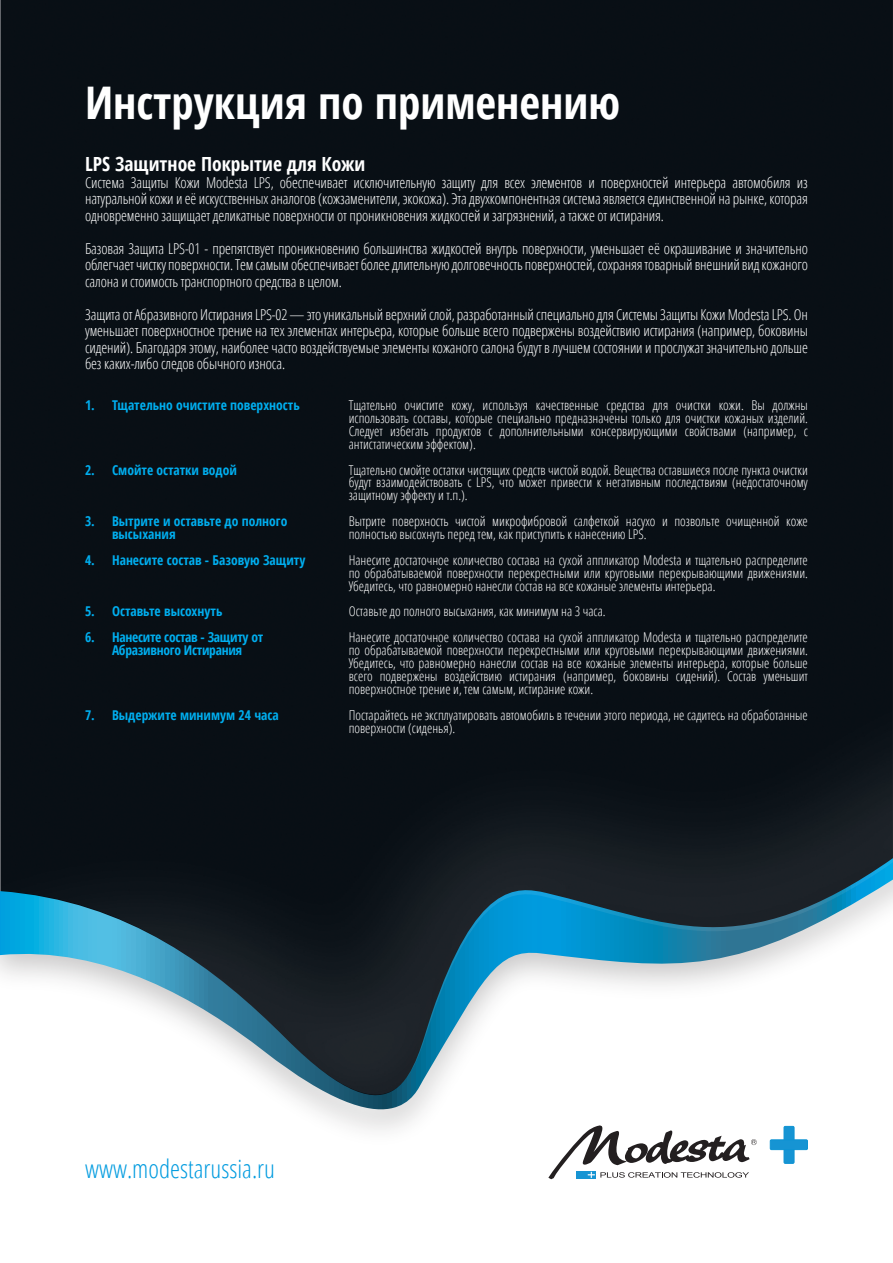
<style>
.page{position:relative;width:893px;height:1263px;background:#fff}
.page>*{position:absolute;margin:0;border:0;box-sizing:border-box;transform-origin:0 0}
.t1{font:700 condensed 45px "Open Sans";color:#fff}
.t2{font:300 condensed 25.5px "Open Sans";color:#009bdf}
.t3{font:700 condensed 19.5px "Open Sans";color:#fff}
.t4{font:300 condensed 15px/16.5px "Open Sans";letter-spacing:-.01em;color:#fff;text-align:justify}
.t5{font:300 condensed 13.5px/12.9px "Open Sans";color:#fff;text-align:justify}
.t6{font:700 condensed 13.5px/12.9px "Open Sans";color:#00aeef}
.t7{font:700 condensed 13.5px/12.9px "Open Sans";letter-spacing:-.02em;color:#00aeef;text-align:center}
</style>
<div class="page">
<div style="left:0;top:0;width:893px;height:702px;background:#090f15"></div>
<img style="left:0;top:702px;width:893px;height:449px">
<div style="left:784px;top:1126px;width:10px;height:37px;background:#1694d3"></div>
<div style="left:784px;top:1126px;width:10px;height:37px;border:1px solid #0d93d3"></div>
<div style="left:770px;top:1140px;width:37px;height:9px;background:#1694d3"></div>
<div style="left:770px;top:1140px;width:37px;height:10px;border:1px solid #0d93d3"></div>
<svg style="left:548px;top:1125px;width:209px;height:54px"></svg>
<p class="t1" style="left:85px;top:72px;width:537px">Инструкция по применению</p>
<p class="t3" style="left:85px;top:151px;width:282px">LPS Защитное Покрытие для Кожи</p>
<p class="t4" style="left:85px;top:174px;width:724px">Система Защиты Кожи Modesta LPS, обеспечивает исключительную защиту для всех элементов и поверхностей интерьера автомобиля из натуральной кожи и её искусственных аналогов (кожзаменители, экокожа). Эта двухкомпонентная система является единственной на рынке, которая одновременно защищает деликатные поверхности от проникновения жидкостей и загрязнений, а также от истирания.</p>
<p class="t4" style="left:85px;top:240px;width:724px">Базовая Защита LPS-01 - препятствует проникновению большинства жидкостей внутрь поверхности, уменьшает её окрашивание и значительно облегчает чистку поверхности. Тем самым обеспечивает более длительную долговечность поверхностей, сохраняя товарный внешний вид кожаного салона и стоимость транспортного средства в целом.</p>
<p class="t4" style="left:85px;top:306px;width:724px">Защита от Абразивного Истирания LPS-02 — это уникальный верхний слой, разработанный специально для Системы Защиты Кожи Modesta LPS. Он уменьшает поверхностное трение на тех элементах интерьера, которые больше всего подвержены воздействию истирания (например, боковины сидений). Благодаря этому, наиболее часто воздействуемые элементы кожаного салона будут в лучшем состоянии и прослужат значительно дольше без каких-либо следов обычного износа.</p>
<p class="t6" style="left:85px;top:398px;width:216px">1. Тщательно очистите поверхность</p>
<p class="t5" style="left:349px;top:398px;width:461px">Тщательно очистите кожу, используя качественные средства для очистки кожи. Вы должны использовать составы, которые специально предназначены только для очистки кожаных изделий.<br>Следует избегать продуктов с дополнительными консервирующими свойствами (например, с антистатическим эффектом).</p>
<p class="t5" style="left:349px;top:463px;width:461px">Тщательно смойте остатки чистящих средств чистой водой. Вещества оставшиеся после пункта очистки будут взаимодействовать с LPS, что может привести к негативным последствиям (недостаточному защитному эффекту и т.п.).</p>
<p class="t5" style="left:349px;top:514px;width:461px">Вытрите поверхность чистой микрофибровой салфеткой насухо и позвольте очищенной коже полностью высохнуть перед тем, как приступить к нанесению LPS.</p>
<p class="t5" style="left:349px;top:553px;width:461px">Нанесите достаточное количество состава на сухой аппликатор Modesta и тщательно распределите по обрабатываемой поверхности перекрестными или круговыми перекрывающими движениями.<br>Убедитесь, что равномерно нанесли состав на все кожаные элементы интерьера.</p>
<p class="t5" style="left:349px;top:605px;width:258px">Оставьте до полного высыхания, как минимум на 3 часа.</p>
<p class="t5" style="left:349px;top:630px;width:461px">Нанесите достаточное количество состава на сухой аппликатор Modesta и тщательно распределите по обрабатываемой поверхности перекрестными или круговыми перекрывающими движениями.<br>Убедитесь, что равномерно нанесли состав на все кожаные элементы интерьера, которые больше всего подвержены воздействию истирания (например, боковины сидений). Состав уменьшит поверхностное трение и, тем самым, истирание кожи.</p>
<p class="t5" style="left:349px;top:708px;width:461px">Постарайтесь не эксплуатировать автомобиль в течении этого периода, не садитесь на обработанные поверхности (сиденья).</p>
<p class="t6" style="left:85px;top:463px;width:153px">2. Смойте остатки водой</p>
<p class="t6" style="left:112px;top:514px;width:177px;text-indent:-27px">3. Вытрите и оставьте до полного высыхания</p>
<p class="t6" style="left:85px;top:553px;width:222px">4. Нанесите состав - Базовую Защиту</p>
<p class="t6" style="left:85px;top:605px;width:139px">5. Оставьте высохнуть</p>
<p class="t7" style="left:85px;top:631px;width:180px">6. Нанесите состав - Защиту от<br>Абразивного Истирания</p>
<p class="t6" style="left:85px;top:708px;width:195px">7. Выдержите минимум 24 часа</p>
<p class="t2" style="left:85px;top:1151px;width:192px">www.modestarussia.ru</p>
</div>
